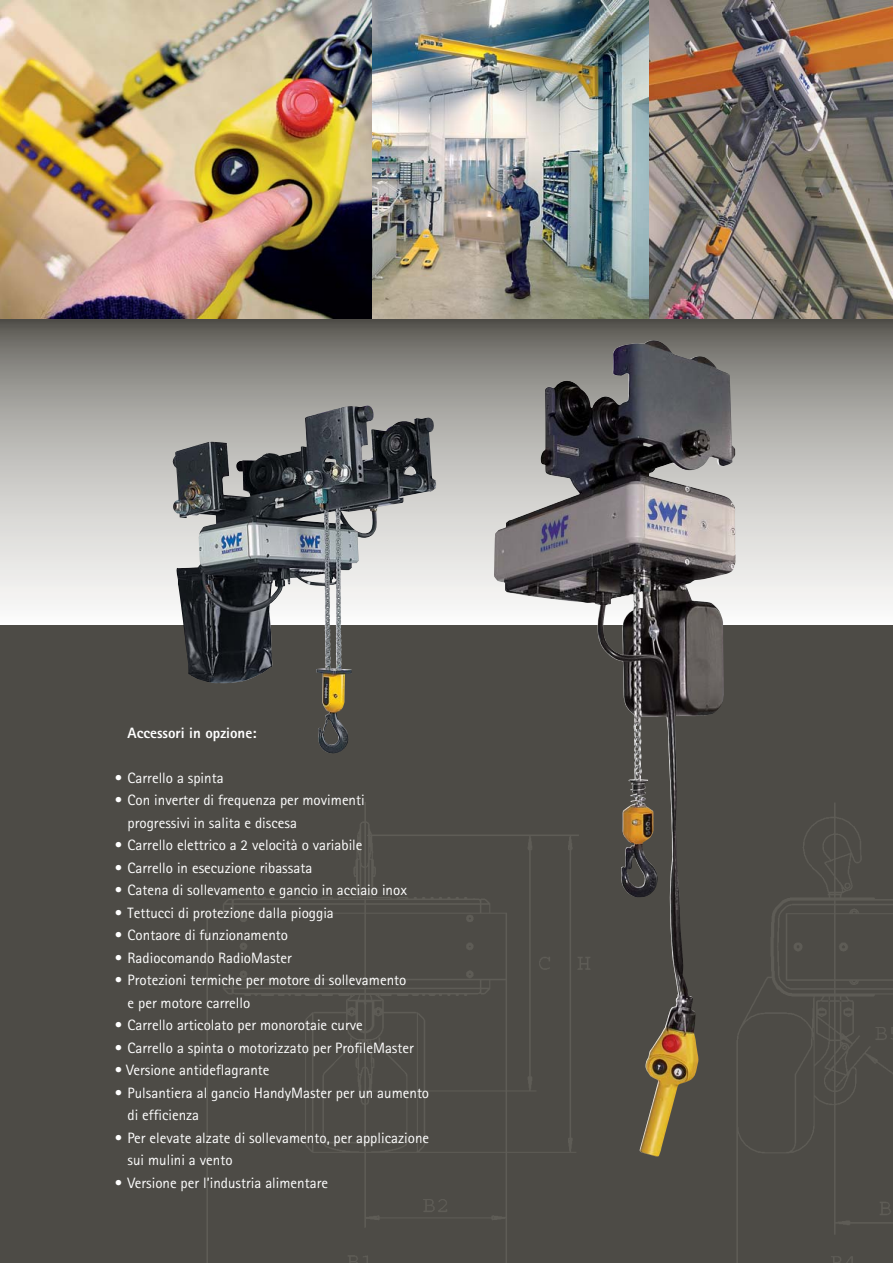
<style>
.page{position:relative;width:893px;height:1263px;background:#fff}
.page>*{position:absolute;margin:0;border:0;box-sizing:border-box;transform-origin:0 0}
.t1{font:15px/22.5px "Rotis Sans Serif";color:#fff}
.t2{font:15px/22.5px "AT Rotis Sans Serif";color:#fff}
.t3{font:800 15px "Rotis Sans Serif";color:#fff}
.s1{font-family:"Rotis Sans Serif"}
</style>
<div class="page">
<svg style="left:0;top:319px;width:893px;height:306px;background:#a3a2a0"></svg>
<div style="left:0;top:625px;width:893px;height:638px;background:#4d4b46"></div>
<img style="left:207px;top:803px;width:686px;height:460px">
<img style="left:0;top:0;width:893px;height:319px">
<img style="left:283px;top:478px;width:154px;height:276px">
<img style="left:541px;top:340px;width:194px;height:738px">
<p class="t3" style="left:128px;top:728px;width:131px">Accessori in opzione:</p>
<p class="t1" style="left:115px;top:768px;width:110px">• Carrello a spinta</p>
<p class="t2" style="left:128px;top:790px;width:239px;text-indent:-13px"><span class="s1">•</span> Con inverter di frequenza per movimenti progressivi in salita e discesa</p>
<p class="t1" style="left:115px;top:836px;width:249px">• Carrello elettrico a 2 velocità o variabile</p>
<p class="t1" style="left:115px;top:858px;width:199px">• Carrello in esecuzione ribassata</p>
<p class="t1" style="left:115px;top:881px;width:294px">• Catena di sollevamento e gancio in acciaio inox</p>
<p class="t1" style="left:115px;top:903px;width:221px">• Tettucci di protezione dalla pioggia</p>
<p class="t1" style="left:115px;top:926px;width:175px">• Contaore di funzionamento</p>
<p class="t1" style="left:115px;top:948px;width:179px">• Radiocomando RadioMaster</p>
<p class="t1" style="left:128px;top:971px;width:280px;text-indent:-13px">• Protezioni termiche per motore di sollevamento e per motore carrello</p>
<p class="t1" style="left:115px;top:1016px;width:249px">• Carrello articolato per monorotaie curve</p>
<p class="t1" style="left:115px;top:1038px;width:301px">• Carrello a spinta o motorizzato per ProfileMaster</p>
<p class="t2" style="left:115px;top:1060px;width:156px">• Versione antideflagrante</p>
<p class="t2" style="left:128px;top:1083px;width:303px;text-indent:-13px">• Pulsantiera al gancio HandyMaster per un aumento di efficienza</p>
<p class="t2" style="left:128px;top:1128px;width:303px;text-indent:-13px">• Per elevate alzate di sollevamento, per applicazione sui mulini a vento</p>
<p class="t2" style="left:115px;top:1173px;width:215px">• Versione per l’industria alimentare</p>
</div>
